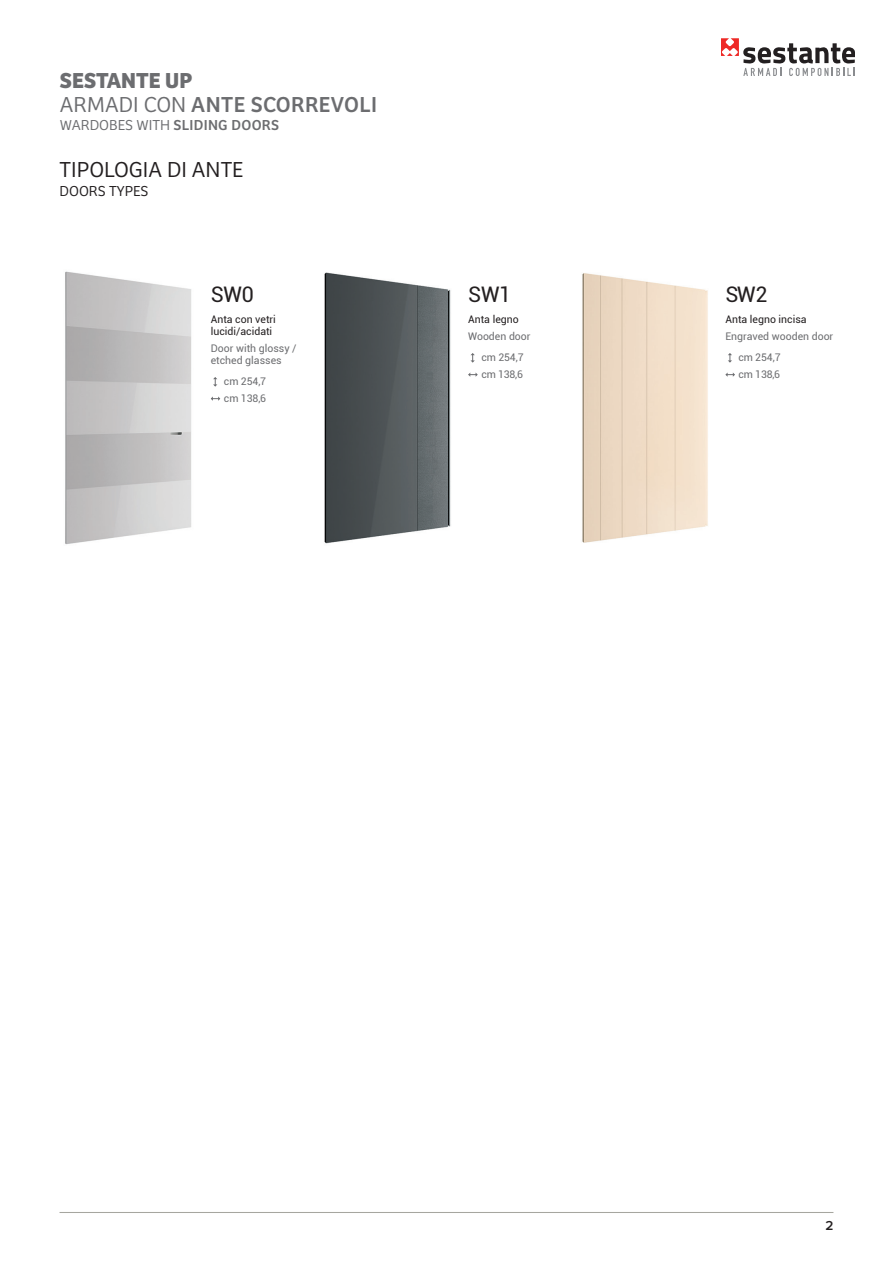
<style>
.page{position:relative;width:893px;height:1263px;background:#fff}
.page>*{position:absolute;margin:0;border:0;box-sizing:border-box;transform-origin:0 0}
.t1{font:22.5px "Bree";letter-spacing:.02em;color:#6c6d70}
.t2{font:300 22.5px "Bree";color:#231f20}
.t3{font:700 22.5px "Bree";color:#6c6d70}
.t4{font:21.45px "Roboto";letter-spacing:-.01em;color:#231f20}
.t5{font:300 15px "Bree";color:#6c6d70}
.t6{font:300 15px "Bree";color:#231f20}
.t7{font:600 13.5px "Proxima Nova";color:#231f20}
.t8{font:10.5px "Roboto";color:#6c6d70}
.t9{font:10.5px "Roboto";color:#231f20}
.s1{font-weight:300}
.s2{font-weight:400}
</style>
<div class="page">
<img style="left:582px;top:273px;width:126px;height:270px">
<svg style="left:728px;top:353px;width:4px;height:10px"></svg>
<svg style="left:725px;top:372px;width:10px;height:5px"></svg>
<svg style="left:721px;top:38px;width:134px;height:38px"></svg>
<hr style="left:60px;top:1212px;width:773px;height:1px;background:#a6a69f">
<img style="left:324px;top:272px;width:127px;height:272px">
<img style="left:65px;top:271px;width:127px;height:274px">
<svg style="left:470px;top:353px;width:5px;height:10px"></svg>
<svg style="left:468px;top:372px;width:10px;height:5px"></svg>
<svg style="left:213px;top:377px;width:4px;height:10px"></svg>
<svg style="left:211px;top:396px;width:9px;height:5px"></svg>
<p class="t3" style="left:60px;top:67px;width:134px">SESTANTE UP</p>
<p class="t1" style="left:60px;top:91px;width:319px"><span class="s1">ARMADI CON</span> ANTE SCORREVOLI</p>
<p class="t5" style="left:60px;top:117px;width:221px">WARDOBES WITH <span class="s2">SLIDING DOORS</span></p>
<p class="t2" style="left:60px;top:157px;width:185px">TIPOLOGIA DI ANTE</p>
<p class="t6" style="left:60px;top:182px;width:90px">DOORS TYPES</p>
<p class="t4" style="left:211px;top:279px;width:45px">SW0</p>
<p class="t9" style="left:211px;top:312px;width:67px">Anta con vetri</p>
<p class="t9" style="left:211px;top:324px;width:63px">lucidi/acidati</p>
<p class="t8" style="left:211px;top:340px;width:87px">Door with glossy /</p>
<p class="t8" style="left:211px;top:352px;width:72px">etched glasses</p>
<p class="t8" style="left:224px;top:374px;width:44px">cm 254,7</p>
<p class="t8" style="left:224px;top:390px;width:44px">cm 138,6</p>
<p class="t4" style="left:468px;top:279px;width:45px">SW1</p>
<p class="t9" style="left:468px;top:312px;width:52px">Anta legno</p>
<p class="t8" style="left:468px;top:328px;width:64px">Wooden door</p>
<p class="t8" style="left:481px;top:350px;width:44px">cm 254,7</p>
<p class="t8" style="left:481px;top:366px;width:43px">cm 138,6</p>
<p class="t4" style="left:725px;top:279px;width:44px">SW2</p>
<p class="t9" style="left:725px;top:312px;width:83px">Anta legno incisa</p>
<p class="t8" style="left:725px;top:328px;width:109px">Engraved wooden door</p>
<p class="t8" style="left:739px;top:350px;width:43px">cm 254,7</p>
<p class="t8" style="left:739px;top:366px;width:43px">cm 138,6</p>
<p class="t7" style="left:825px;top:1218px;width:10px">2</p>
</div>
